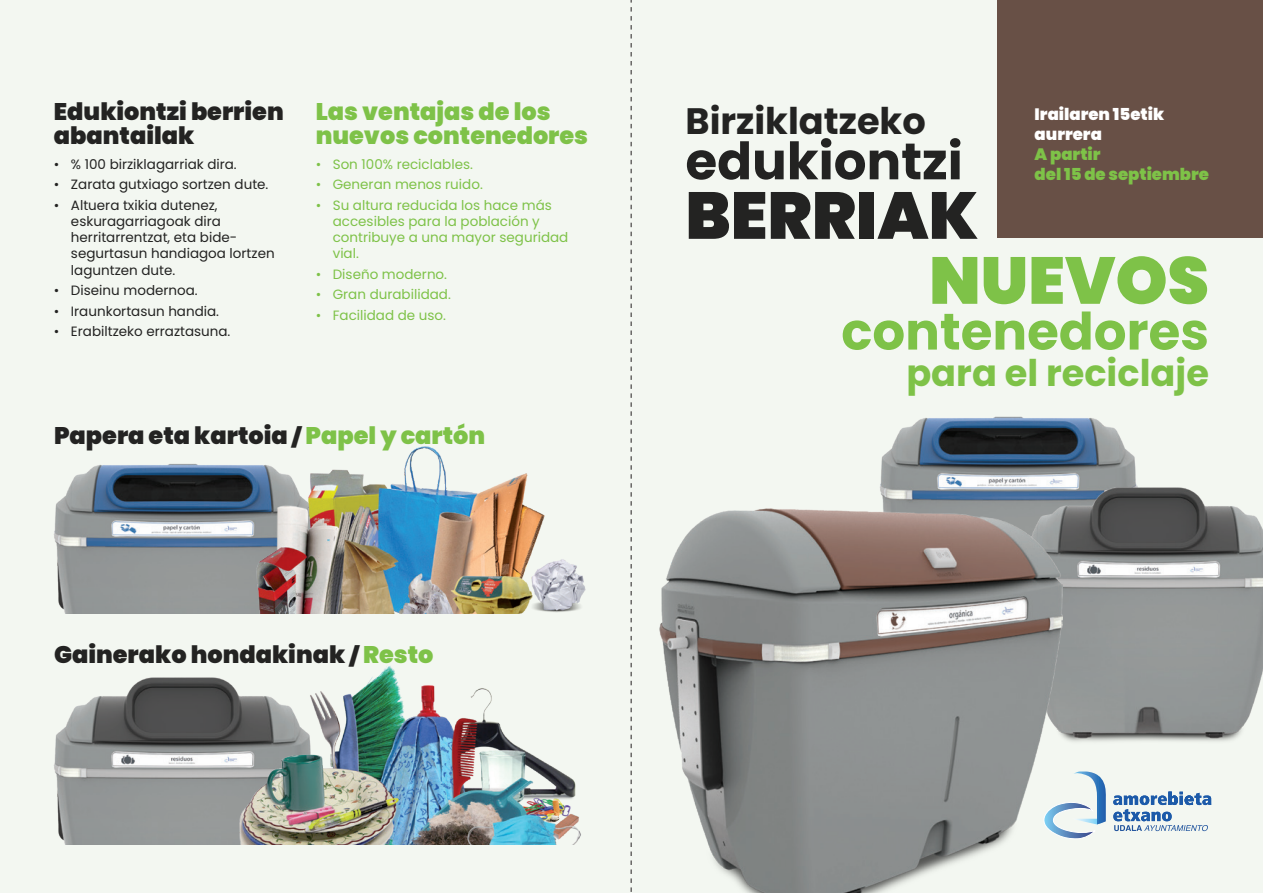
<style>
.page{position:relative;width:1263px;height:893px;background:#f3f7f1}
.page>*{position:absolute;margin:0;border:0;box-sizing:border-box;transform-origin:0 0}
.t1{font:900 66.15px "Poppins";color:#232322}
.t2{font:900 66.15px "Poppins";color:#7ec248}
.t3{font:700 51.45px "Poppins";color:#7ec248}
.t4{font:700 51.45px "Poppins";color:#232322}
.t5{font:700 36.75px "Poppins";color:#7ec248}
.t6{font:700 36.75px "Poppins";color:#232322}
.t7{font:900 24px/24px "Poppins";color:#232322}
.t8{font:900 24px/24px "Poppins";color:#7ec248}
.t9{font:900 16.5px/19.8px "Poppins";color:#7ec248}
.t10{font:900 16.5px/19.8px "Poppins";color:#fff}
.t11{font:13.5px/16.2px "Poppins";color:#232322}
.t12{font:13.5px/16.2px "Poppins";color:#7ec248}
.s1{font-size:18.75px}
.s2{color:#7ec248}
</style>
<div class="page">
<img style="left:54px;top:464px;width:184px;height:150px">
<img style="left:880px;top:416px;width:257px;height:93px">
<img style="left:54px;top:678px;width:178px;height:167px">
<img style="left:1020px;top:487px;width:243px;height:255px">
<img style="left:659px;top:509px;width:403px;height:384px">
<img style="left:232px;top:666px;width:349px;height:179px">
<img style="left:238px;top:446px;width:348px;height:168px">
<svg style="left:1032px;top:771px;width:74px;height:68px"></svg>
<svg style="left:1113px;top:792px;width:98px;height:39px"></svg>
<div style="left:997px;top:0;width:266px;height:238px;background:#685046"></div>
<svg style="left:631px;top:0;width:1px;height:892px"></svg>
<h3 class="t7" style="left:54px;top:100px;width:231px">Edukiontzi berrien abantailak</h3>
<p class="t11" style="left:54px;top:156px;width:184px">• % 100 birziklagarriak dira.</p>
<p class="t11" style="left:54px;top:177px;width:216px">• Zarata gutxiago sortzen dute.</p>
<p class="t11" style="left:71px;top:197px;width:205px;text-indent:-17px">• Altuera txikia dutenez, eskuragarriagoak dira herritarrentzat, eta bide&shy;segurtasun handiagoa lortzen laguntzen dute.</p>
<p class="t11" style="left:54px;top:282px;width:145px">• Diseinu modernoa.</p>
<p class="t11" style="left:54px;top:303px;width:167px">• Iraunkortasun handia.</p>
<p class="t11" style="left:54px;top:323px;width:178px">• Erabiltzeko erraztasuna.</p>
<h3 class="t8" style="left:316px;top:100px;width:274px">Las ventajas de los nuevos contenedores</h3>
<p class="t12" style="left:316px;top:156px;width:159px">• Son 100% reciclables.</p>
<p class="t12" style="left:316px;top:177px;width:169px">• Generan menos ruido.</p>
<p class="t12" style="left:333px;top:197px;width:237px;text-indent:-17px">• Su altura reducida los hace más accesibles para la población y contribuye a una mayor seguridad vial.</p>
<p class="t12" style="left:316px;top:266px;width:133px">• Diseño moderno.</p>
<p class="t12" style="left:316px;top:287px;width:137px">• Gran durabilidad.</p>
<p class="t12" style="left:316px;top:307px;width:132px">• Facilidad de uso.</p>
<h3 class="t7" style="left:54px;top:424px;width:433px">Papera eta kartoia <span class="s1">/</span> <span class="s2">Papel y cartón</span></h3>
<h3 class="t7" style="left:54px;top:643px;width:381px">Gainerako hondakinak <span class="s1">/</span> <span class="s2">Resto</span></h3>
<h3 class="t6" style="left:685px;top:99px;width:242px">Birziklatzeko</h3>
<h2 class="t4" style="left:685px;top:131px;width:279px">edukiontzi</h2>
<h1 class="t1" style="left:685px;top:177px;width:295px">BERRIAK</h1>
<p class="t10" style="left:1035px;top:105px;width:131px">Irailaren 15etik aurrera</p>
<p class="t9" style="left:1035px;top:144px;width:176px">A partir<br>del 15 de septiembre</p>
<h1 class="t2" style="left:929px;top:242px;width:281px">NUEVOS</h1>
<h2 class="t3" style="left:841px;top:302px;width:369px">contenedores</h2>
<h3 class="t5" style="left:906px;top:352px;width:304px">para el reciclaje</h3>
</div>
